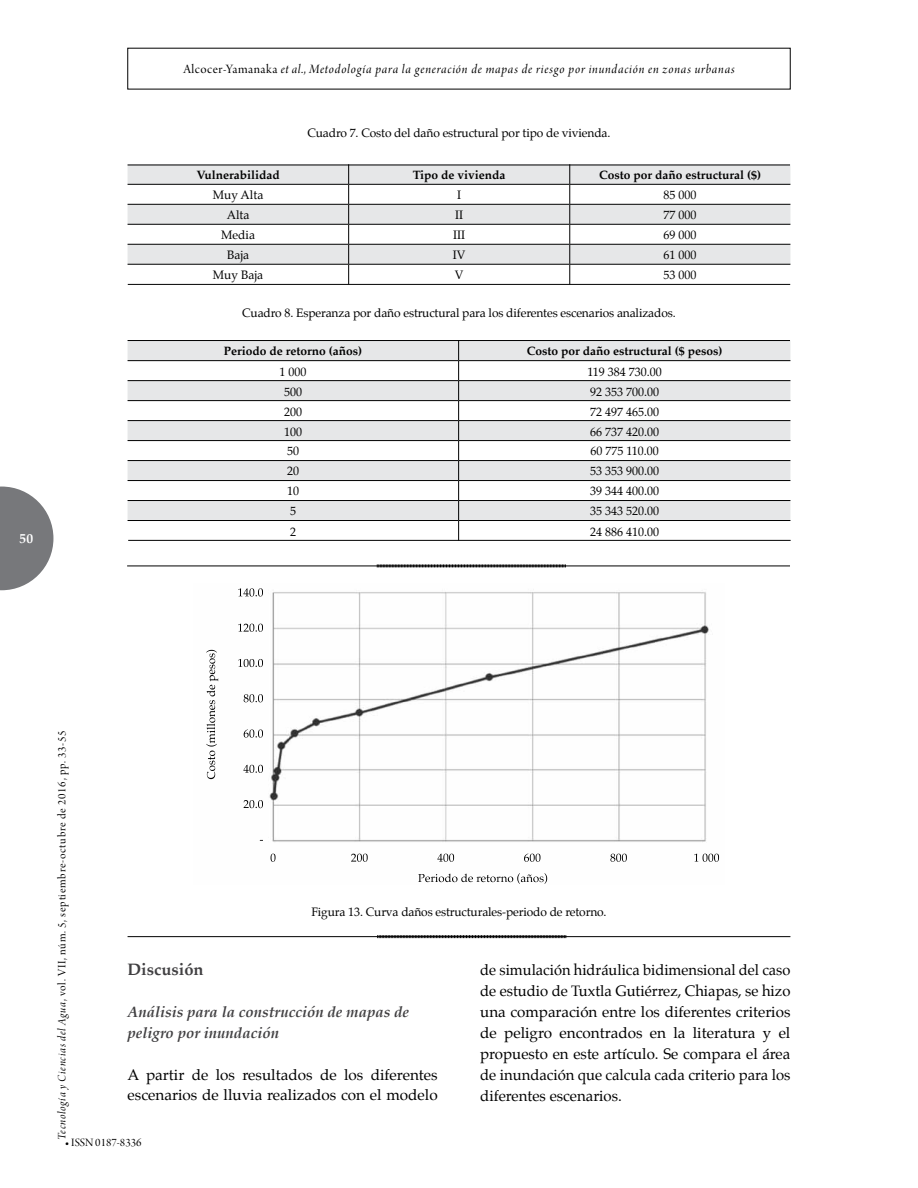
<style>
.page{position:relative;width:918px;height:1188px;background:#fff}
.page>*{position:absolute;margin:0;border:0;box-sizing:border-box;transform-origin:0 0}
.t1{font:700 16.5px "Palatino";color:#414042}
.t2{font:15px/20.9px "Palatino";color:#000}
.t3{font:italic 700 15px/21px "Palatino";color:#414042}
.t4{font:13.5px "Arno Pro Italic Display";letter-spacing:.055em;color:#000}
.t5{font:700 13.5px "Palatino";color:#fff}
.t6{font:12px "Palatino";letter-spacing:-.01em;color:#000}
.t7{font:700 12px "Palatino";color:#000}
.t8{font:12px "Arno Pro Display";letter-spacing:.06em;color:#000}
.t9{font:12px "Arno Pro Display";color:#000}
.s1{font-family:"Arno Pro Display"}
.s2{font-family:"Arno Pro Italic Display"}
.s3{font-family:"Arno Pro"}
</style>
<div class="page">
<svg style="left:0;top:487px;width:53px;height:103px"></svg>
<img style="left:206px;top:592px;width:514px;height:290px">
<img style="left:238px;top:588px;width:25px;height:9px">
<img style="left:238px;top:624px;width:25px;height:8px">
<img style="left:238px;top:659px;width:25px;height:8px">
<img style="left:244px;top:694px;width:19px;height:8px">
<img style="left:244px;top:729px;width:19px;height:9px">
<img style="left:243px;top:765px;width:20px;height:8px">
<img style="left:243px;top:800px;width:20px;height:8px">
<img style="left:437px;top:854px;width:282px;height:8px">
<img style="left:420px;top:873px;width:127px;height:11px">
<img style="left:206px;top:650px;width:11px;height:19px">
<hr style="left:127px;top:566px;width:663px;height:1px;background:#000">
<svg style="left:377px;top:564px;width:189px;height:3px"></svg>
<svg style="left:128px;top:164px;width:662px;height:100px;fill:#e6e7e8"></svg>
<hr style="left:128px;top:184px;width:221px;height:1px;background:#000">
<hr style="left:349px;top:184px;width:221px;height:1px;background:#000">
<hr style="left:570px;top:184px;width:220px;height:1px;background:#000">
<hr style="left:128px;top:204px;width:221px;height:1px;background:#000">
<hr style="left:349px;top:204px;width:221px;height:1px;background:#000">
<hr style="left:570px;top:204px;width:220px;height:1px;background:#000">
<hr style="left:128px;top:224px;width:221px;height:1px;background:#000">
<hr style="left:349px;top:224px;width:221px;height:1px;background:#000">
<hr style="left:570px;top:224px;width:220px;height:1px;background:#000">
<hr style="left:128px;top:244px;width:221px;height:1px;background:#000">
<hr style="left:349px;top:244px;width:221px;height:1px;background:#000">
<hr style="left:570px;top:244px;width:220px;height:1px;background:#000">
<hr style="left:128px;top:264px;width:221px;height:1px;background:#000">
<hr style="left:349px;top:264px;width:221px;height:1px;background:#000">
<svg style="left:348px;top:164px;width:1px;height:120px"></svg>
<hr style="left:570px;top:264px;width:220px;height:1px;background:#000">
<svg style="left:569px;top:164px;width:1px;height:120px"></svg>
<hr style="left:128px;top:165px;width:662px;height:1px;background:#000">
<hr style="left:128px;top:284px;width:662px;height:1px;background:#000">
<svg style="left:128px;top:341px;width:662px;height:179px;fill:#e6e7e8"></svg>
<hr style="left:128px;top:360px;width:331px;height:1px;background:#000">
<hr style="left:459px;top:360px;width:331px;height:1px;background:#000">
<hr style="left:128px;top:380px;width:331px;height:1px;background:#000">
<hr style="left:459px;top:380px;width:331px;height:1px;background:#000">
<hr style="left:128px;top:400px;width:331px;height:1px;background:#000">
<hr style="left:459px;top:400px;width:331px;height:1px;background:#000">
<hr style="left:128px;top:420px;width:331px;height:1px;background:#000">
<hr style="left:459px;top:420px;width:331px;height:1px;background:#000">
<hr style="left:128px;top:440px;width:331px;height:1px;background:#000">
<hr style="left:459px;top:440px;width:331px;height:1px;background:#000">
<hr style="left:128px;top:460px;width:331px;height:1px;background:#000">
<hr style="left:459px;top:460px;width:331px;height:1px;background:#000">
<hr style="left:128px;top:480px;width:331px;height:1px;background:#000">
<hr style="left:459px;top:480px;width:331px;height:1px;background:#000">
<hr style="left:128px;top:500px;width:331px;height:1px;background:#000">
<hr style="left:459px;top:500px;width:331px;height:1px;background:#000">
<hr style="left:128px;top:520px;width:331px;height:1px;background:#000">
<hr style="left:459px;top:520px;width:331px;height:1px;background:#000">
<svg style="left:458px;top:341px;width:1px;height:199px"></svg>
<hr style="left:128px;top:540px;width:663px;height:1px;background:#000">
<hr style="left:128px;top:340px;width:662px;height:1px;background:#000">
<hr style="left:128px;top:936px;width:662px;height:1px;background:#000">
<svg style="left:377px;top:935px;width:190px;height:3px"></svg>
<p class="t5" style="left:20px;top:526px;width:15px">50</p>
<p class="t4" style="left:183px;top:61px;width:553px"><span class="s1">Alcocer-Yamanaka</span> et al<span class="s1">.,</span> Metodología para la generación de mapas de riesgo por inundación en zonas urbanas</p>
<p class="t6" style="left:307px;top:123px;width:305px">Cuadro 7. Costo del daño estructural por tipo de vivienda.</p>
<p class="t7" style="left:196px;top:165px;width:85px">Vulnerabilidad</p>
<p class="t7" style="left:413px;top:165px;width:94px">Tipo de vivienda</p>
<p class="t7" style="left:599px;top:165px;width:163px">Costo por daño estructural ($)</p>
<p class="t6" style="left:213px;top:185px;width:52px">Muy Alta</p>
<p class="t6" style="left:457px;top:185px;width:6px">I</p>
<p class="t6" style="left:664px;top:185px;width:34px">85 000</p>
<p class="t6" style="left:227px;top:205px;width:24px">Alta</p>
<p class="t6" style="left:455px;top:205px;width:10px">II</p>
<p class="t6" style="left:664px;top:205px;width:34px">77 000</p>
<p class="t6" style="left:221px;top:225px;width:35px">Media</p>
<p class="t6" style="left:453px;top:225px;width:14px">III</p>
<p class="t6" style="left:664px;top:225px;width:34px">69 000</p>
<p class="t6" style="left:227px;top:245px;width:24px">Baja</p>
<p class="t6" style="left:453px;top:245px;width:14px">IV</p>
<p class="t6" style="left:664px;top:245px;width:34px">61 000</p>
<p class="t6" style="left:213px;top:265px;width:52px">Muy Baja</p>
<p class="t6" style="left:455px;top:265px;width:10px">V</p>
<p class="t6" style="left:664px;top:265px;width:34px">53 000</p>
<p class="t6" style="left:242px;top:303px;width:435px">Cuadro 8. Esperanza por daño estructural para los diferentes escenarios analizados.</p>
<p class="t7" style="left:224px;top:341px;width:140px">Periodo de retorno (años)</p>
<p class="t7" style="left:527px;top:341px;width:197px">Costo por daño estructural ($ pesos)</p>
<p class="t6" style="left:280px;top:361px;width:28px">1 000</p>
<p class="t6" style="left:587px;top:361px;width:76px">119 384 730.00</p>
<p class="t6" style="left:284px;top:381px;width:19px">500</p>
<p class="t6" style="left:590px;top:381px;width:70px">92 353 700.00</p>
<p class="t6" style="left:284px;top:401px;width:19px">200</p>
<p class="t6" style="left:590px;top:401px;width:70px">72 497 465.00</p>
<p class="t6" style="left:284px;top:421px;width:19px">100</p>
<p class="t6" style="left:590px;top:421px;width:70px">66 737 420.00</p>
<p class="t6" style="left:287px;top:441px;width:13px">50</p>
<p class="t6" style="left:590px;top:441px;width:70px">60 775 110.00</p>
<p class="t6" style="left:287px;top:461px;width:13px">20</p>
<p class="t6" style="left:590px;top:461px;width:70px">53 353 900.00</p>
<p class="t6" style="left:287px;top:481px;width:13px">10</p>
<p class="t6" style="left:590px;top:481px;width:70px">39 344 400.00</p>
<p class="t6" style="left:290px;top:501px;width:7px">5</p>
<p class="t6" style="left:590px;top:501px;width:70px">35 343 520.00</p>
<p class="t6" style="left:290px;top:522px;width:7px">2</p>
<p class="t6" style="left:590px;top:522px;width:70px">24 886 410.00</p>
<p class="t8" style="left:55px;top:1140px;width:411px;rotate:-90deg"><span class="s2">Tecnología y Ciencias del Agua</span>, vol. VII, núm. 5, septiembre-octubre de 2016, pp. 33-55</p>
<p class="t6" style="left:311px;top:902px;width:297px">Figura 13. Curva daños estructurales-periodo de retorno.</p>
<h1 class="t1" style="left:128px;top:955px;width:78px">Discusión</h1>
<p class="t3" style="left:128px;top:1001px;width:283px">Análisis para la construcción de mapas de peligro por inundación</p>
<p class="t2" style="left:128px;top:1064px;width:312px">A partir de los resultados de los diferentes escenarios de lluvia realizados con el modelo</p>
<p class="t2" style="left:480px;top:960px;width:312px;text-align:justify">de simulación hidráulica bidimensional del caso de estudio de Tuxtla Gutiérrez, Chiapas, se hizo una comparación entre los diferentes criterios de peligro encontrados en la literatura y el propuesto en este artículo. Se compara el área de inundación que calcula cada criterio para los diferentes escenarios.</p>
<p class="t9" style="left:65px;top:1136px;width:78px"><span class="s3">•</span> ISSN 0187-8336</p>
</div>
